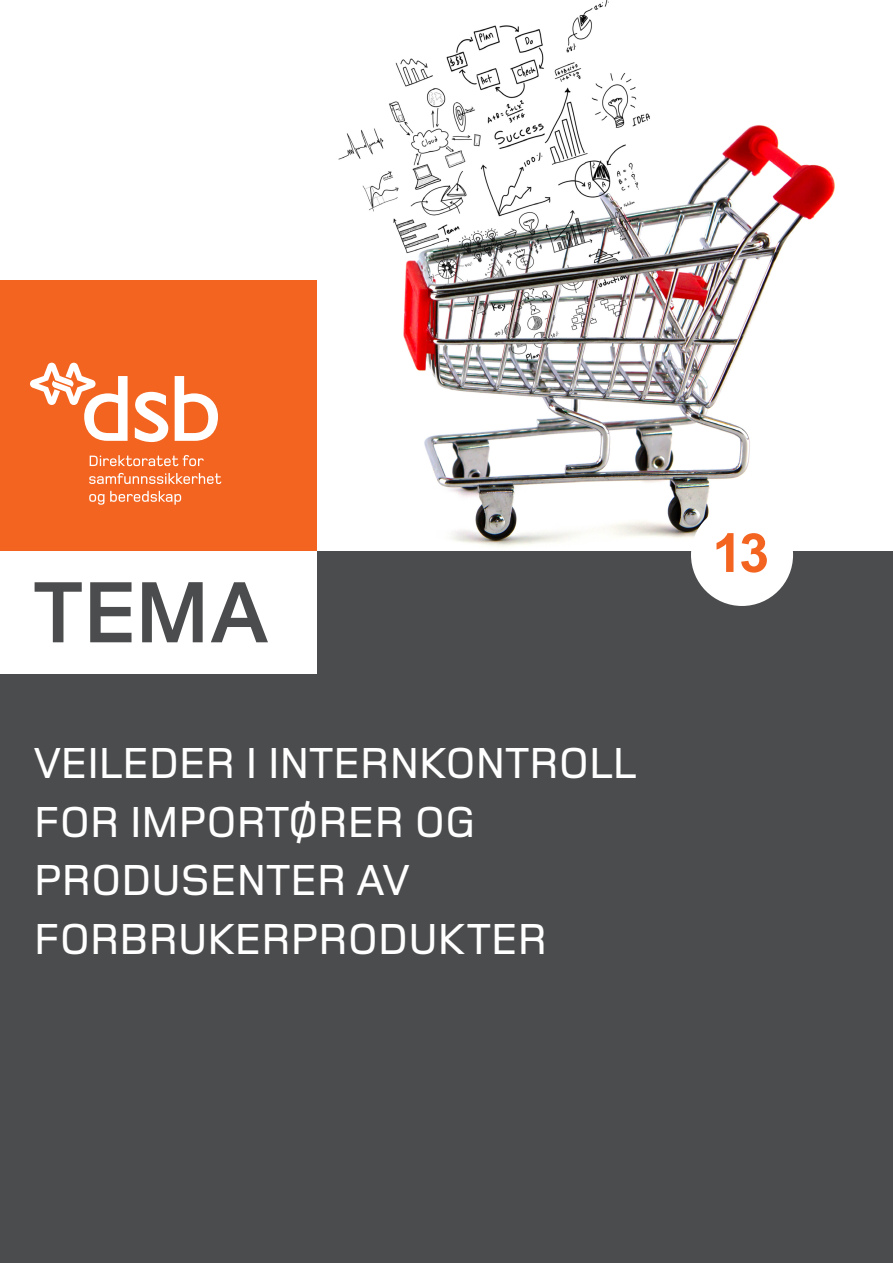
<style>
.page{position:relative;width:893px;height:1263px;background:#fff}
.page>*{position:absolute;margin:0;border:0;box-sizing:border-box;transform-origin:0 0}
.t1{font:700 90px "Foundry Monoline";color:#4b4c4d}
.t2{font:700 54px "Arial";color:#f36421}
.Heading_forside{font:500 45px/58.5px "Foundry Monoline";color:#fff}
</style>
<div class="page">
<img style="left:0;top:0;width:835px;height:551px">
<div style="left:0;top:551px;width:893px;height:712px;background:#4b4c4d"></div>
<div style="left:691px;top:504px;width:102px;height:102px;background:#fff;border-radius:50%"></div>
<div style="left:0;top:281px;width:316px;height:287px;background:#f36421"></div>
<div style="left:0;top:551px;width:316px;height:122px;background:#fff"></div>
<svg style="left:30px;top:363px;width:98px;height:78px"></svg>
<svg style="left:175px;top:376px;width:43px;height:65px"></svg>
<svg style="left:135px;top:392px;width:34px;height:50px"></svg>
<svg style="left:90px;top:455px;width:114px;height:11px"></svg>
<svg style="left:89px;top:473px;width:132px;height:11px"></svg>
<svg style="left:89px;top:494px;width:15px;height:11px"></svg>
<svg style="left:110px;top:491px;width:71px;height:14px"></svg>
<p class="t1" style="left:33px;top:565px;width:237px">TEMA</p>
<p class="Heading_forside" style="left:34px;top:734px;width:603px">VEILEDER I INTERNKONTROLL</p>
<p class="Heading_forside" style="left:34px;top:793px;width:515px">FOR IMPORTØRER OG<br>PRODUSENTER AV<br>FORBRUKERPRODUKTER</p>
<p class="t2" style="left:712px;top:517px;width:58px">13</p>
</div>
